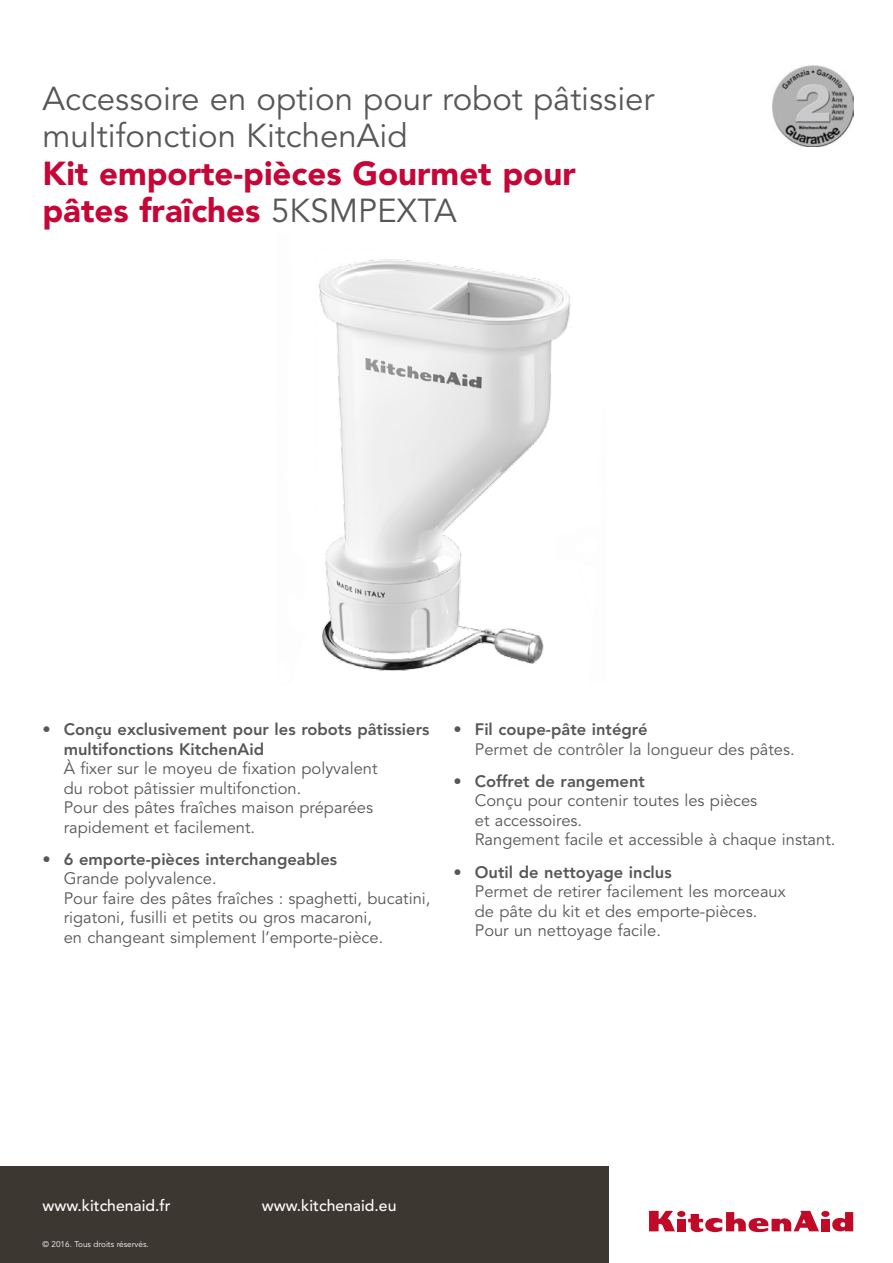
<style>
.page{position:relative;width:893px;height:1263px;background:#fff}
.page>*{position:absolute;margin:0;border:0;box-sizing:border-box;transform-origin:0 0}
.t1{font:33px/37.5px "Avenir LT Std";color:#575756}
.t2{font:900 33px/37.5px "Avenir LT Std";color:#c50637}
.t3{font:16.5px/19.5px "Avenir LT Std";color:#575756}
.t4{font:800 16.5px/19.5px "Avenir LT Std";color:#575756}
.t5{font:500 15.75px "Avenir LT Std";color:#fff}
.t6{font:8.25px "Avenir LT Std";color:#fff}
.s1{font-weight:400;color:#575756}
</style>
<div class="page">
<img style="left:772px;top:66px;width:81px;height:81px">
<div style="left:0;top:1166px;width:609px;height:97px;background:#3c3831"></div>
<div style="left:677px;top:1219px;width:8px;height:12px;background:#c10a27"></div>
<div style="left:677px;top:1211px;width:8px;height:6px;background:#c10a27;border-radius:50%"></div>
<div style="left:821px;top:1219px;width:8px;height:12px;background:#c10a27"></div>
<div style="left:821px;top:1211px;width:8px;height:6px;background:#c10a27;border-radius:50%"></div>
<svg style="left:649px;top:1211px;width:26px;height:20px"></svg>
<svg style="left:688px;top:1211px;width:131px;height:21px"></svg>
<svg style="left:832px;top:1212px;width:21px;height:19px"></svg>
<img style="left:319px;top:259px;width:252px;height:412px">
<h1 class="t1" style="left:43px;top:81px;width:613px">Accessoire en option pour robot pâtissier multifonction KitchenAid</h1>
<h1 class="t2" style="left:43px;top:157px;width:535px">Kit emporte-pièces Gourmet pour pâtes fraîches <span class="s1">5KSMPEXTA</span></h1>
<p class="t4" style="left:64px;top:720px;width:367px;text-indent:-21px">• Conçu exclusivement pour les robots pâtissiers multifonctions KitchenAid</p>
<p class="t3" style="left:64px;top:759px;width:315px">À fixer sur le moyeu de fixation polyvalent du robot pâtissier multifonction.<br>Pour des pâtes fraîches maison préparées rapidement et facilement.</p>
<p class="t4" style="left:43px;top:850px;width:296px">• 6 emporte-pièces interchangeables</p>
<p class="t3" style="left:64px;top:870px;width:368px">Grande polyvalence.<br>Pour faire des pâtes fraîches : spaghetti, bucatini, rigatoni, fusilli et petits ou gros macaroni,<br>en changeant simplement l’emporte-pièce.</p>
<p class="t4" style="left:454px;top:720px;width:195px">• Fil coupe-pâte intégré</p>
<p class="t3" style="left:475px;top:740px;width:321px">Permet de contrôler la longueur des pâtes.</p>
<p class="t4" style="left:454px;top:772px;width:193px">• Coffret de rangement</p>
<p class="t3" style="left:475px;top:792px;width:362px">Conçu pour contenir toutes les pièces<br>et accessoires.<br>Rangement facile et accessible à chaque instant.</p>
<p class="t4" style="left:454px;top:862px;width:220px">• Outil de nettoyage inclus</p>
<p class="t3" style="left:475px;top:882px;width:312px">Permet de retirer facilement les morceaux de pâte du kit et des emporte-pièces.<br>Pour un nettoyage facile.</p>
<p class="t5" style="left:43px;top:1196px;width:130px">www.kitchenaid.fr</p>
<p class="t5" style="left:262px;top:1196px;width:136px">www.kitchenaid.eu</p>
<p class="t6" style="left:43px;top:1240px;width:108px">© 2016. Tous droits réservés.</p>
</div>
